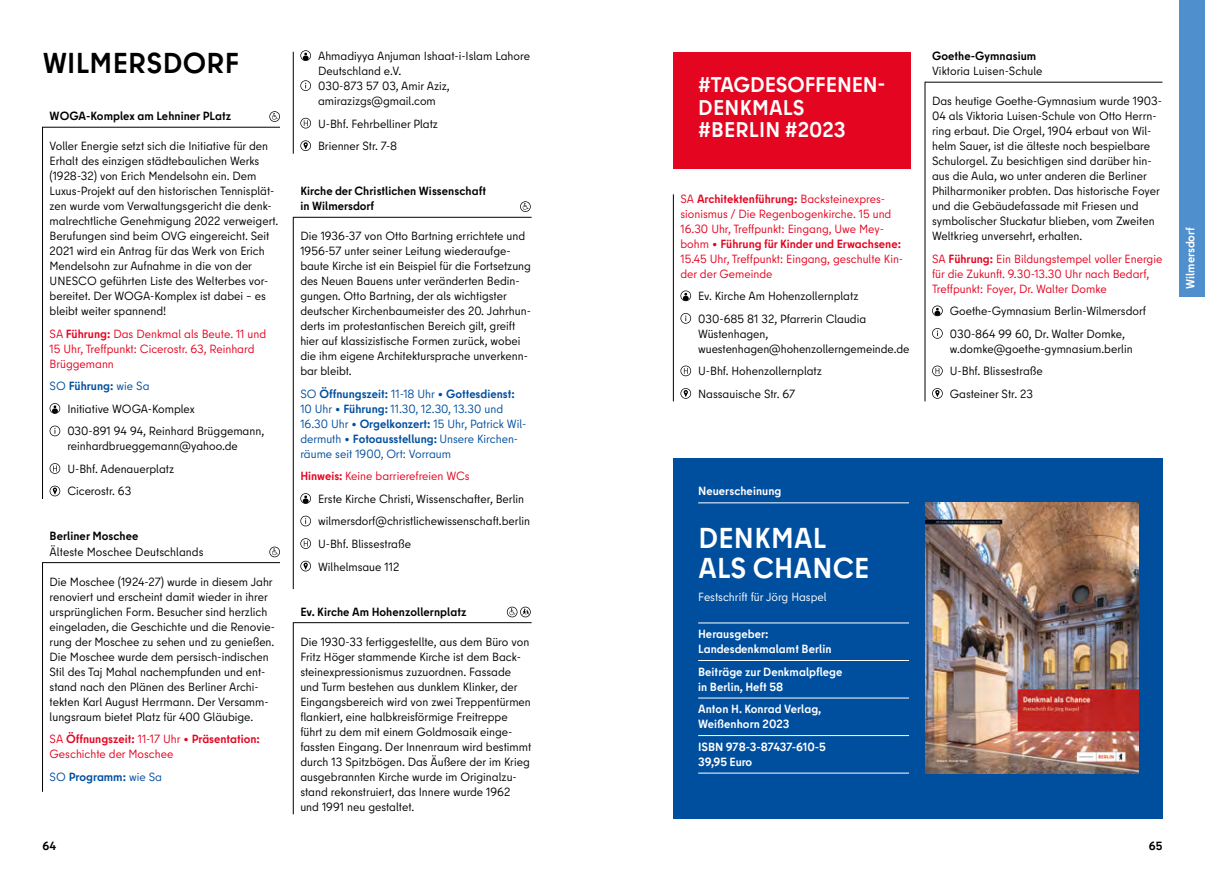
<style>
.page{position:relative;width:1205px;height:876px;background:#fff}
.page>*{position:absolute;margin:0;border:0;box-sizing:border-box;transform-origin:0 0}
.t1{font:700 28.75px/30px "Berlin Type";letter-spacing:.01em;color:#fff}
.t2{font:700 28.75px "Berlin Type";letter-spacing:.01em;color:#000}
.t3{font:700 21.25px/22.5px "Berlin Type";color:#fff}
.t4{font:11.88px/15px "Berlin Type";color:#000}
.t5{font:11.88px/15px "Berlin Type";color:#e40521}
.t6{font:11.88px/15px "Berlin Type";color:#004f9f}
.t7{font:700 11.88px/15px "Berlin Type";letter-spacing:.005em;color:#fff}
.t8{font:700 11.88px/15px "Berlin Type";letter-spacing:.005em;color:#000}
.t9{font:11.88px "Berlin Type";color:#fff}
.t10{font:700 11.88px "Berlin Type";color:#004f9f}
.s1{font-weight:700}
.s2{color:#004f9f}
.s3{font-weight:700;color:#004f9f}
.s4{font-weight:400}
.s5{font-weight:700;color:#e40521}
.s6{color:#e40521}
</style>
<div class="page">
<hr style="left:293px;top:52px;width:1px;height:102px;background:#000">
<hr style="left:293px;top:217px;width:238px;height:1px;background:#000">
<hr style="left:293px;top:217px;width:1px;height:372px;background:#000">
<hr style="left:293px;top:622px;width:238px;height:1px;background:#000">
<hr style="left:293px;top:622px;width:1px;height:192px;background:#000">
<svg style="left:300px;top:50px;width:11px;height:11px"></svg>
<svg style="left:300px;top:80px;width:11px;height:11px"></svg>
<svg style="left:300px;top:118px;width:11px;height:10px"></svg>
<svg style="left:300px;top:140px;width:11px;height:11px"></svg>
<svg style="left:520px;top:201px;width:11px;height:11px"></svg>
<svg style="left:300px;top:493px;width:11px;height:10px"></svg>
<svg style="left:300px;top:515px;width:11px;height:11px"></svg>
<svg style="left:300px;top:538px;width:11px;height:10px"></svg>
<svg style="left:300px;top:560px;width:11px;height:11px"></svg>
<svg style="left:507px;top:606px;width:24px;height:11px"></svg>
<hr style="left:43px;top:127px;width:237px;height:1px;background:#000">
<hr style="left:42px;top:127px;width:1px;height:372px;background:#000">
<hr style="left:43px;top:562px;width:237px;height:1px;background:#000">
<hr style="left:42px;top:562px;width:1px;height:229px;background:#000">
<svg style="left:269px;top:111px;width:11px;height:11px"></svg>
<svg style="left:50px;top:403px;width:10px;height:10px"></svg>
<svg style="left:50px;top:425px;width:10px;height:11px"></svg>
<svg style="left:50px;top:463px;width:10px;height:10px"></svg>
<svg style="left:50px;top:485px;width:10px;height:11px"></svg>
<svg style="left:269px;top:546px;width:11px;height:11px"></svg>
<hr style="left:925px;top:82px;width:237px;height:1px;background:#000">
<hr style="left:924px;top:82px;width:1px;height:319px;background:#000">
<svg style="left:932px;top:305px;width:11px;height:11px"></svg>
<svg style="left:932px;top:328px;width:11px;height:10px"></svg>
<svg style="left:932px;top:365px;width:11px;height:11px"></svg>
<svg style="left:932px;top:388px;width:11px;height:10px"></svg>
<hr style="left:673px;top:194px;width:1px;height:207px;background:#000">
<svg style="left:680px;top:290px;width:11px;height:11px"></svg>
<svg style="left:680px;top:313px;width:11px;height:10px"></svg>
<svg style="left:680px;top:365px;width:11px;height:11px"></svg>
<svg style="left:680px;top:388px;width:11px;height:10px"></svg>
<div style="left:673px;top:53px;width:238px;height:116px;background:#e40521"></div>
<div style="left:1179px;top:0;width:26px;height:296px;background:#4f8fcd"></div>
<div style="left:673px;top:458px;width:489px;height:360px;background:#004f9f"></div>
<hr style="left:698px;top:502px;width:211px;height:1px;background:#fff">
<hr style="left:698px;top:622px;width:211px;height:1px;background:#fff">
<hr style="left:698px;top:660px;width:211px;height:1px;background:#fff">
<hr style="left:698px;top:697px;width:211px;height:1px;background:#fff">
<hr style="left:698px;top:735px;width:211px;height:1px;background:#fff">
<hr style="left:698px;top:772px;width:211px;height:1px;background:#fff">
<img style="left:925px;top:502px;width:213px;height:270px">
<h1 class="t2" style="left:43px;top:44px;width:198px">WILMERSDORF</h1>
<p class="t8" style="left:50px;top:108px;width:183px">WOGA-Komplex am Lehniner PLatz</p>
<p class="t4" style="left:50px;top:138px;width:230px">Voller Energie setzt sich die Initiative für den Erhalt des einzigen städtebaulichen Werks (1928-32) von Erich Mendelsohn ein. Dem Luxus-Projekt auf den historischen Tennisplät&shy;zen wurde vom Verwaltungsgericht die denk&shy;malrechtliche Genehmigung 2022 verweigert.<br>Berufungen sind beim OVG eingereicht. Seit 2021 wird ein Antrag für das Werk von Erich Mendelsohn zur Aufnahme in die von der UNESCO geführten Liste des Welterbes vor&shy;bereitet. Der WOGA-Komplex ist dabei – es bleibt weiter spannend!</p>
<p class="t5" style="left:50px;top:326px;width:218px">SA <span class="s1">Führung:</span> Das Denkmal als Beute. 11 und<br>15 Uhr, Treffpunkt: Cicerostr. 63, Reinhard<br>Brüggemann</p>
<p class="t4" style="left:67px;top:375px;width:198px;line-height:22.5px;text-indent:-18px"><span class="s2">SO</span> <span class="s3">Führung:</span> <span class="s2">wie Sa<br></span>Initiative WOGA-Komplex<br>030-891 94 94, Reinhard Brüggemann,</p>
<p class="t4" style="left:67px;top:435px;width:172px;line-height:22.5px">reinhardbrueggemann@yahoo.de<br>U-Bhf. Adenauerplatz<br>Cicerostr. 63</p>
<p class="t8" style="left:50px;top:528px;width:90px">Berliner Moschee</p>
<p class="t4" style="left:50px;top:543px;width:155px">Älteste Moschee Deutschlands</p>
<p class="t4" style="left:50px;top:573px;width:227px">Die Moschee (1924-27) wurde in diesem Jahr renoviert und erscheint damit wieder in ihrer ursprünglichen Form. Besucher sind herzlich eingeladen, die Geschichte und die Renovie&shy;rung der Moschee zu sehen und zu genießen.<br>Die Moschee wurde dem persisch-indischen Stil des Taj Mahal nachempfunden und ent&shy;stand nach den Plänen des Berliner Archi&shy;tekten Karl August Herrmann. Der Versamm&shy;lungsraum bietet Platz für 400 Gläubige.</p>
<p class="t5" style="left:50px;top:731px;width:212px">SA <span class="s1">Öffnungszeit:</span> 11-17 Uhr • <span class="s1">Präsentation:<br></span>Geschichte der Moschee</p>
<p class="t10" style="left:50px;top:768px;width:114px"><span class="s4">SO</span> Programm: <span class="s4">wie Sa</span></p>
<p class="t4" style="left:318px;top:48px;width:213px">Ahmadiyya Anjuman Ishaat-i-Islam Lahore<br>Deutschland e.V.<br>030-873 57 03, Amir Aziz, amirazizgs@gmail.com</p>
<p class="t4" style="left:318px;top:112px;width:121px;line-height:22.5px">U-Bhf. Fehrbelliner Platz<br>Brienner Str. 7-8</p>
<p class="t8" style="left:300px;top:183px;width:187px">Kirche der Christlichen Wissenschaft in Wilmersdorf</p>
<p class="t4" style="left:300px;top:228px;width:232px">Die 1936-37 von Otto Bartning errichtete und 1956-57 unter seiner Leitung wiederaufge&shy;baute Kirche ist ein Beispiel für die Fortsetzung des Neuen Bauens unter veränderten Bedin&shy;gungen. Otto Bartning, der als wichtigster deutscher Kirchenbaumeister des 20. Jahrhun&shy;derts im protestantischen Bereich gilt, greift hier auf klassizistische Formen zurück, wobei die ihm eigene Architektursprache unverkenn&shy;bar bleibt.</p>
<p class="t6" style="left:300px;top:386px;width:227px">SO <span class="s1">Öffnungszeit:</span> 11-18 Uhr • <span class="s1">Gottesdienst:<br></span>10 Uhr • <span class="s1">Führung:</span> 11.30, 12.30, 13.30 und 16.30 Uhr • <span class="s1">Orgelkonzert:</span> 15 Uhr, Patrick Wil&shy;dermuth • <span class="s1">Fotoausstellung:</span> Unsere Kirchen&shy;räume seit 1900, Ort: Vorraum</p>
<p class="t4" style="left:318px;top:465px;width:214px;line-height:22.5px;text-indent:-18px"><span class="s5">Hinweis:</span> <span class="s6">Keine barrierefreien WCs<br></span>Erste Kirche Christi, Wissenschafter, Berlin wilmersdorf@christlichewissenschaft.berlin U-Bhf. Blissestraße<br>Wilhelmsaue 112</p>
<p class="t8" style="left:300px;top:603px;width:168px">Ev. Kirche Am Hohenzollernplatz</p>
<p class="t4" style="left:300px;top:633px;width:232px">Die 1930-33 fertiggestellte, aus dem Büro von Fritz Höger stammende Kirche ist dem Back&shy;steinexpressionismus zuzuordnen. Fassade und Turm bestehen aus dunklem Klinker, der Eingangsbereich wird von zwei Treppentürmen flankiert, eine halbkreisförmige Freitreppe führt zu dem mit einem Goldmosaik einge&shy;fassten Eingang. Der Innenraum wird bestimmt durch 13 Spitzbögen. Das Äußere der im Krieg ausgebrannten Kirche wurde im Originalzu&shy;stand rekonstruiert, das Innere wurde 1962 und 1991 neu gestaltet.</p>
<h2 class="t3" style="left:698px;top:74px;width:189px">#TAGDESOFFENEN-<br>DENKMALS #BERLIN #2023</h2>
<p class="t5" style="left:680px;top:191px;width:224px">SA <span class="s1">Architektenführung:</span> Backsteinexpres&shy;sionismus / Die Regenbogenkirche. 15 und 16.30 Uhr, Treffpunkt: Eingang, Uwe Mey&shy;bohm • <span class="s1">Führung für Kinder und Erwachsene:<br></span>15.45 Uhr, Treffpunkt: Eingang, geschulte Kin&shy;der der Gemeinde</p>
<p class="t4" style="left:698px;top:285px;width:170px;line-height:22.5px">Ev. Kirche Am Hohenzollernplatz<br>030-685 81 32, Pfarrerin Claudia</p>
<p class="t4" style="left:698px;top:326px;width:213px">Wüstenhagen, wuestenhagen@hohenzollerngemeinde.de</p>
<p class="t4" style="left:698px;top:360px;width:125px;line-height:22.5px">U-Bhf. Hohenzollernplatz<br>Nassauische Str. 67</p>
<p class="t8" style="left:932px;top:48px;width:106px">Goethe-Gymnasium</p>
<p class="t4" style="left:932px;top:63px;width:112px">Viktoria Luisen-Schule</p>
<p class="t4" style="left:932px;top:93px;width:231px">Das heutige Goethe-Gymnasium wurde 1903- 04 als Viktoria Luisen-Schule von Otto Herrn&shy;ring erbaut. Die Orgel, 1904 erbaut von Wil&shy;helm Sauer, ist die älteste noch bespielbare Schulorgel. Zu besichtigen sind darüber hin&shy;aus die Aula, wo unter anderen die Berliner Philharmoniker probten. Das historische Foyer und die Gebäudefassade mit Friesen und symbolischer Stuckatur blieben, vom Zweiten Weltkrieg unversehrt, erhalten.</p>
<p class="t5" style="left:932px;top:251px;width:232px">SA <span class="s1">Führung:</span> Ein Bildungstempel voller Energie für die Zukunft. 9.30-13.30 Uhr nach Bedarf,<br>Treffpunkt: Foyer, Dr. Walter Domke</p>
<p class="t4" style="left:950px;top:300px;width:198px;line-height:22.5px">Goethe-Gymnasium Berlin-Wilmersdorf<br>030-864 99 60, Dr. Walter Domke,</p>
<p class="t4" style="left:950px;top:337px;width:184px;line-height:22.5px">w.domke@goethe-gymnasium.berlin<br>U-Bhf. Blissestraße<br>Gasteiner Str. 23</p>
<p class="t7" style="left:698px;top:483px;width:85px">Neuerscheinung</p>
<h1 class="t1" style="left:698px;top:523px;width:173px">DENKMAL<br>ALS CHANCE</h1>
<p class="t9" style="left:698px;top:588px;width:130px">Festschrift für Jörg Haspel</p>
<p class="t7" style="left:698px;top:626px;width:135px">Herausgeber:<br>Landesdenkmalamt Berlin</p>
<p class="t7" style="left:698px;top:663px;width:146px">Beiträge zur Denkmalpflege in Berlin, Heft 58</p>
<p class="t7" style="left:698px;top:701px;width:125px">Anton H. Konrad Verlag,<br>Weißenhorn 2023</p>
<p class="t7" style="left:698px;top:738px;width:129px">ISBN 978-3-87437-610-5<br>39,95 Euro</p>
<p class="t8" style="left:43px;top:837px;width:15px">64</p>
<p class="t8" style="left:1149px;top:837px;width:15px">65</p>
<p class="t7" style="left:1183px;top:289px;width:63px;rotate:-90deg">Wilmersdorf</p>
</div>
